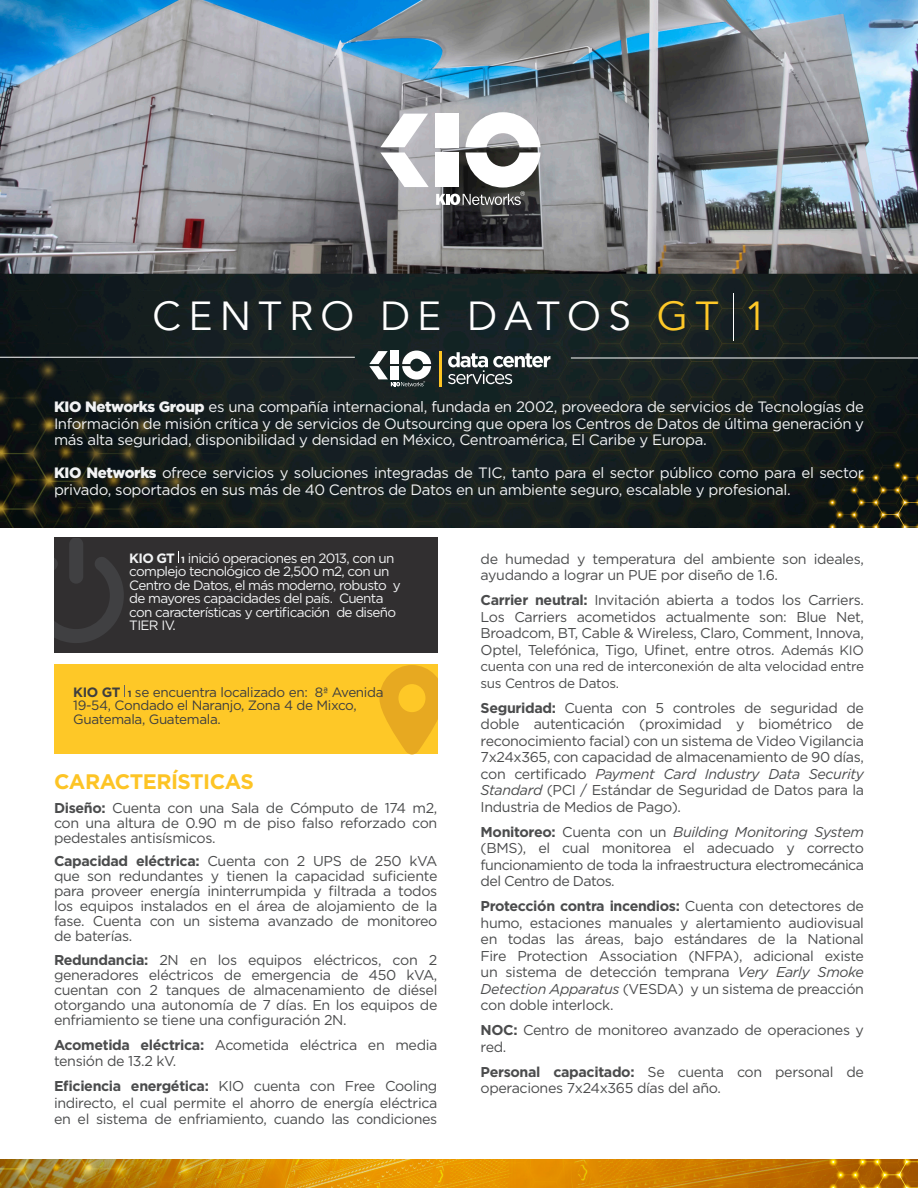
<style>
.page{position:relative;width:918px;height:1188px;background:#fff}
.page>*{position:absolute;margin:0;border:0;box-sizing:border-box;transform-origin:0 0}
.t1{font:40.5px "Avenir";letter-spacing:.18em;color:#fff}
.t2{font:700 21px "Gotham";letter-spacing:-.025em;color:#fdc425}
.t3{font:15px/16.5px "Gotham";letter-spacing:-.025em;color:#f2f3f4;text-align:justify}
.t4{font:14.25px/16.5px "Gotham";letter-spacing:-.025em;color:#4b4c4d;text-align:justify}
.t5{font:13.5px/13.5px "Gotham";letter-spacing:-.05em;color:#f2f3f4}
.t6{font:13.5px "Gotham";letter-spacing:-.025em;color:#3e3e3f}
.t7{font:13.5px/16.5px "Gotham";letter-spacing:-.025em;color:#4b4c4d}
.s1{color:#fec828}
.s2{font-weight:900}
.s3{font-weight:700}
.s4{font-weight:700;font-size:9px}
.s5{font-size:13.5px}
.s6{font-style:italic}
</style>
<div class="page">
<img style="left:0;top:0;width:918px;height:527px">
<svg style="left:380px;top:153px;width:49px;height:34px"></svg>
<svg style="left:380px;top:114px;width:48px;height:33px"></svg>
<div style="left:435px;top:153px;width:23px;height:34px;background:#fff"></div>
<div style="left:435px;top:113px;width:23px;height:34px;background:#fff"></div>
<svg style="left:465px;top:112px;width:76px;height:35px"></svg>
<svg style="left:436px;top:153px;width:105px;height:52px"></svg>
<div style="left:54px;top:537px;width:383px;height:115px;background:#312f30"></div>
<div style="left:54px;top:664px;width:383px;height:90px;background:#fec827"></div>
<svg style="left:54px;top:539px;width:70px;height:104px"></svg>
<svg style="left:379px;top:665px;width:58px;height:89px"></svg>
<svg style="left:369px;top:351px;width:62px;height:35px"></svg>
<svg style="left:448px;top:352px;width:102px;height:32px"></svg>
<hr style="left:439px;top:351px;width:2px;height:35px;background:#fec422">
<svg style="left:178px;top:551px;width:1px;height:12px"></svg>
<svg style="left:124px;top:685px;width:1px;height:12px"></svg>
<hr style="left:0;top:357px;width:355px;height:1px;background:#fff">
<hr style="left:571px;top:358px;width:347px;height:1px;background:#fff">
<hr style="left:734px;top:293px;width:1px;height:48px;background:#fff">
<img style="left:0;top:1160px;width:918px;height:28px">
<p class="t1" style="left:153px;top:292px;width:616px">CENTRO DE DATOS <span class="s1">GT 1</span></p>
<p class="t3" style="left:54px;top:399px;width:812px"><span class="s2">KIO Networks Group</span> es una compañía internacional, fundada en 2002, proveedora de servicios de Tecnologías de Información de misión crítica y de servicios de Outsourcing que opera los Centros de Datos de última generación y más alta seguridad, disponibilidad y densidad en México, Centroamérica, El Caribe y Europa.</p>
<p class="t3" style="left:54px;top:465px;width:812px"><span class="s2">KIO Networks</span> ofrece servicios y soluciones integradas de TIC, tanto para el sector público como para el sector privado, soportados en sus más de 40 Centros de Datos en un ambiente seguro, escalable y profesional.</p>
<p class="t5" style="left:129px;top:551px;width:273px"><span class="s3">KIO GT</span> <span class="s4">1</span> inició operaciones en 2013, con un complejo tecnológico de 2,500 m2, con un Centro de Datos, el más moderno, robusto y de mayores capacidades del país. Cuenta</p>
<p class="t5" style="left:129px;top:605px;width:268px">con características y certificación de diseño<br>TIER IV.</p>
<p class="t6" style="left:73px;top:683px;width:312px"><span class="s3">KIO GT</span> <span class="s4">1</span> se encuentra localizado en: 8ª Avenida</p>
<p class="t6" style="left:73px;top:697px;width:285px">19-54, Condado el Naranjo, Zona 4 de Mixco,</p>
<p class="t6" style="left:73px;top:710px;width:149px">Guatemala, Guatemala.</p>
<p class="t2" style="left:54px;top:769px;width:202px">CARACTERÍSTICAS</p>
<p class="t4" style="left:54px;top:800px;width:385px;line-height:15px"><span class="s3">Diseño:</span> Cuenta con una Sala de Cómputo de 174 m2, con una altura de 0.90 m de piso falso reforzado con pedestales antisísmicos.</p>
<p class="t4" style="left:54px;top:853px;width:385px;line-height:15px"><span class="s3">Capacidad eléctrica:</span> Cuenta con 2 UPS de 250 kVA que son redundantes y tienen la capacidad suficiente para proveer energía ininterrumpida y filtrada a todos los equipos instalados en el área de alojamiento de la fase. Cuenta con un sistema avanzado de monitoreo de baterías.</p>
<p class="t4" style="left:54px;top:952px;width:385px;line-height:15px"><span class="s3">Redundancia:</span> 2N en los equipos eléctricos, con 2 generadores eléctricos de emergencia de 450 kVA, cuentan con 2 tanques de almacenamiento de diésel otorgando una autonomía de 7 días. En los equipos de enfriamiento se tiene una configuración 2N.</p>
<p class="t4" style="left:54px;top:1036px;width:385px"><span class="s3">Acometida eléctrica:</span> Acometida eléctrica en media tensión de 13.2 kV.</p>
<p class="t4" style="left:54px;top:1077px;width:385px"><span class="s3">Eficiencia energética:</span> KIO cuenta con Free Cooling indirecto, el cual permite el ahorro de energía eléctrica en el sistema de enfriamiento, cuando las condiciones</p>
<p class="t4" style="left:481px;top:550px;width:385px">de humedad y temperatura del ambiente son ideales, ayudando a lograr un PUE por diseño de 1.6.</p>
<p class="t4" style="left:481px;top:592px;width:385px"><span class="s3">Carrier neutral:</span> Invitación abierta a todos los Carriers.<br>Los Carriers acometidos actualmente son: Blue Net, Broadcom, BT, Cable &amp; Wireless, Claro, Comment, Innova, Optel, Telefónica, Tigo, Ufinet, entre otros. <span class="s5">Además KIO</span></p>
<p class="t7" style="left:481px;top:658px;width:385px">cuenta con una red de interconexión de alta velocidad entre sus Centros de Datos.</p>
<p class="t4" style="left:481px;top:699px;width:385px"><span class="s3">Seguridad:</span> Cuenta con 5 controles de seguridad de doble autenticación (proximidad y biométrico de reconocimiento facial) con un sistema de Video Vigilancia 7x24x365, con capacidad de almacenamiento de 90 días, con certificado <span class="s6">Payment Card Industry Data Security Standard</span> (PCI / Estándar de Seguridad de Datos para la Industria de Medios de Pago).</p>
<p class="t4" style="left:481px;top:823px;width:385px"><span class="s3">Monitoreo:</span> Cuenta con un <span class="s6">Building Monitoring System </span>(BMS), el cual monitorea el adecuado y correcto funcionamiento de toda la infraestructura electromecánica del Centro de Datos.</p>
<p class="t4" style="left:481px;top:898px;width:385px"><span class="s3">Protección contra incendios:</span> Cuenta con detectores de humo, estaciones manuales y alertamiento audiovisual en todas las áreas, bajo estándares de la National Fire Protection Association (NFPA), adicional existe un sistema de detección temprana <span class="s6">Very Early Smoke Detection Apparatus</span> (VESDA) y un sistema de preacción con doble interlock.</p>
<p class="t4" style="left:481px;top:1022px;width:385px"><span class="s3">NOC:</span> Centro de monitoreo avanzado de operaciones y red.</p>
<p class="t4" style="left:481px;top:1063px;width:385px"><span class="s3">Personal capacitado:</span> Se cuenta con personal de operaciones 7x24x365 días del año.</p>
</div>
